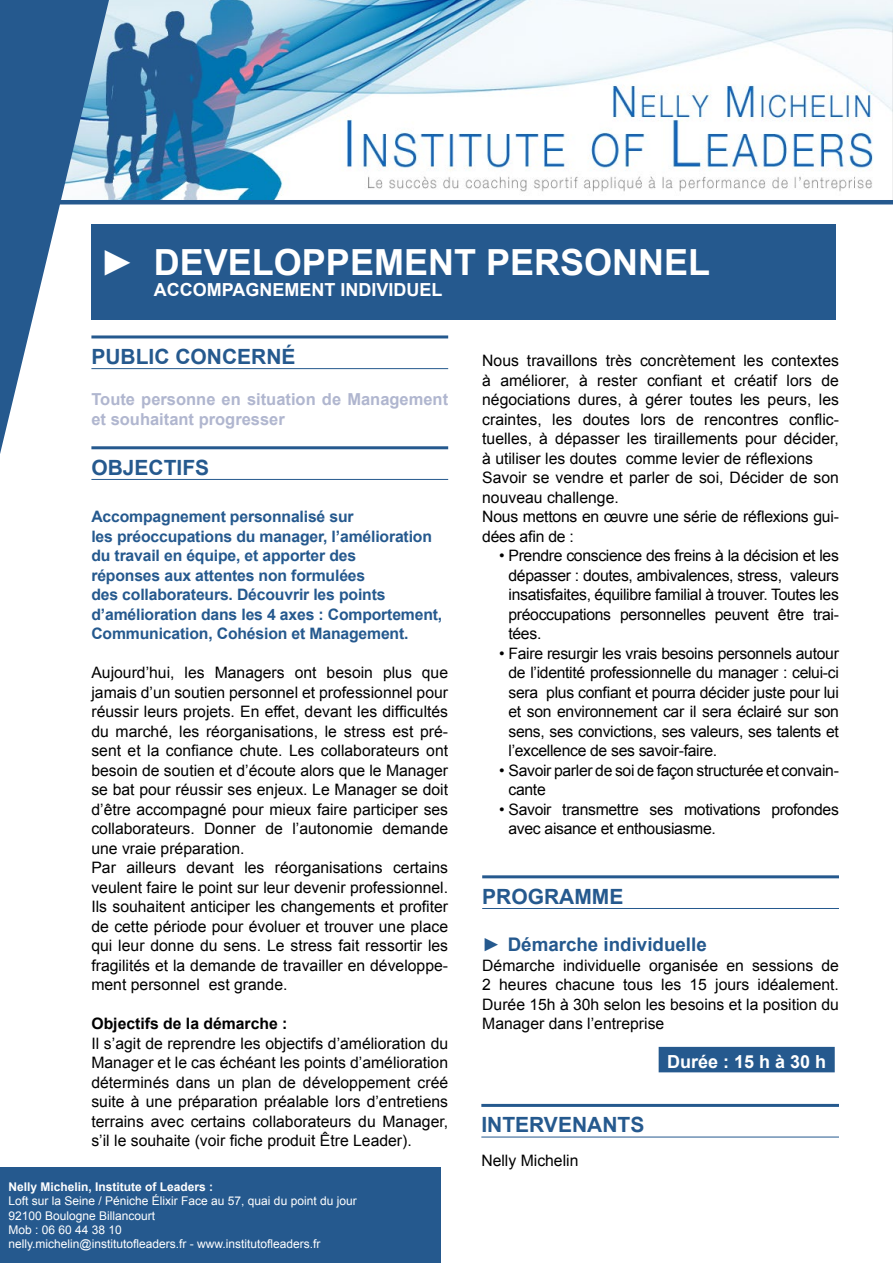
<style>
.page{position:relative;width:893px;height:1263px;background:#fff}
.page>*{position:absolute;margin:0;border:0;box-sizing:border-box;transform-origin:0 0}
.t1{font:700 36px "Arial";color:#fff}
.t2{font:700 21px "Arial";color:#25598e}
.t3{font:700 18.75px "Arial";color:#25598e}
.t4{font:700 18px "Arial";color:#fff}
.t5{font:700 16.5px/19.5px "Arial";color:#b0b6cf}
.t6{font:15.75px/19.5px "Arial";color:#000;text-align:justify}
.t7{font:700 15.75px/19.5px "Arial";letter-spacing:-.01em;color:#25598e}
.t8{font:15.75px/19.5px "Arial";letter-spacing:-.02em;color:#000}
.t9{font:700 15.75px "Arial";color:#000}
.t10{font:12px/14.4px "Arial";color:#fff}
.t11{font:700 12px "Arial";color:#fff}
.s1{font-weight:400}
</style>
<div class="page">
<img style="left:109px;top:0;width:784px;height:200px">
<svg style="left:0;top:0;width:109px;height:454px;fill:#25598e"></svg>
<hr style="left:91px;top:335px;width:357px;height:3px;background:#25598e">
<hr style="left:91px;top:368px;width:357px;height:1px;background:#25598e">
<hr style="left:91px;top:446px;width:357px;height:3px;background:#25598e">
<hr style="left:91px;top:479px;width:357px;height:1px;background:#25598e">
<hr style="left:482px;top:875px;width:357px;height:3px;background:#25598e">
<hr style="left:482px;top:908px;width:357px;height:1px;background:#25598e">
<div style="left:659px;top:1047px;width:176px;height:25px;background:#25598e"></div>
<hr style="left:47px;top:200px;width:846px;height:4px;background:#25598e">
<div style="left:91px;top:224px;width:745px;height:96px;background:#25598e"></div>
<div style="left:0;top:1167px;width:441px;height:96px;background:#25598e"></div>
<hr style="left:481px;top:1104px;width:358px;height:3px;background:#25598e">
<hr style="left:481px;top:1137px;width:358px;height:1px;background:#25598e">
<h1 class="t1" style="left:100px;top:238px;width:612px"><span class="s1">►</span> DEVELOPPEMENT PERSONNEL</h1>
<p class="t4" style="left:154px;top:278px;width:290px">ACCOMPAGNEMENT INDIVIDUEL</p>
<h2 class="t2" style="left:91px;top:343px;width:206px">PUBLIC CONCERNÉ</h2>
<p class="t5" style="left:91px;top:390px;width:358px">Toute personne en situation de Management et souhaitant progresser</p>
<h2 class="t2" style="left:91px;top:454px;width:119px">OBJECTIFS</h2>
<p class="t7" style="left:91px;top:507px;width:352px">Accompagnement personnalisé sur<br>les préoccupations du manager, l’amélioration du travail en équipe, et apporter des<br>réponses aux attentes non formulées<br>des collaborateurs. Découvrir les points d’amélioration dans les 4 axes : Comportement, Communication, Cohésion et Management.</p>
<p class="t6" style="left:91px;top:663px;width:358px;text-align:left">Aujourd’hui, les Managers ont besoin plus que jamais d’un soutien personnel et professionnel pour réussir leurs projets. En effet, devant les difficultés du marché, les réorganisations, le stress est pré&shy;sent et la confiance chute. Les collaborateurs ont besoin de soutien et d’écoute alors que le Manager se bat pour réussir ses enjeux. Le Manager se doit d’être accompagné pour mieux faire participer ses collaborateurs. Donner de l’autonomie demande une vraie préparation.<br>Par ailleurs devant les réorganisations certains veulent faire le point sur leur devenir professionnel.<br>Ils souhaitent anticiper les changements et profiter de cette période pour évoluer et trouver une place qui leur donne du sens. Le stress fait ressortir les fragilités et la demande de travailler en développe&shy;ment personnel est grande.</p>
<p class="t9" style="left:91px;top:1013px;width:198px">Objectifs de la démarche :</p>
<p class="t6" style="left:91px;top:1033px;width:358px">Il s’agit de reprendre les objectifs d’amélioration du Manager et le cas échéant les points d’amélioration déterminés dans un plan de développement créé suite à une préparation préalable lors d’entretiens terrains avec certains collaborateurs du Manager, s’il le souhaite (voir fiche produit Être Leader).</p>
<p class="t11" style="left:9px;top:1178px;width:206px">Nelly Michelin, Institute of Leaders :</p>
<p class="t10" style="left:9px;top:1194px;width:350px">Loft sur la Seine / Péniche Élixir Face au 57, quai du point du jour 92100 Boulogne Billancourt<br>Mob : 06 60 44 38 10<br>nelly.michelin@institutofleaders.fr - www.institutofleaders.fr</p>
<p class="t6" style="left:482px;top:351px;width:358px;text-align:left">Nous travaillons très concrètement les contextes à améliorer, à rester confiant et créatif lors de négociations dures, à gérer toutes les peurs, les craintes, les doutes lors de rencontres conflic&shy;tuelles, à dépasser les tiraillements pour décider, à utiliser les doutes comme levier de réflexions Savoir se vendre et parler de soi, Décider de son nouveau challenge.<br>Nous mettons en œuvre une série de réflexions gui&shy;dées afin de :</p>
<p class="t6" style="left:508px;top:546px;width:332px;text-indent:-9px">• Prendre conscience des freins à la décision et les dépasser : doutes, ambivalences, stress, valeurs insatisfaites, équilibre familial à trouver. Toutes les préoccupations personnelles peuvent être trai&shy;tées.</p>
<p class="t6" style="left:508px;top:643px;width:332px;text-indent:-9px">• Faire resurgir les vrais besoins personnels autour de l’identité professionnelle du manager : celui-ci sera plus confiant et pourra décider juste pour lui et son environnement car il sera éclairé sur son sens, ses convictions, ses valeurs, ses talents et l’excellence de ses savoir-faire.</p>
<p class="t8" style="left:508px;top:760px;width:332px;text-indent:-9px">• Savoir parler de soi de façon structurée et convain&shy;cante</p>
<p class="t8" style="left:508px;top:799px;width:332px;text-indent:-9px">• Savoir transmettre ses motivations profondes avec aisance et enthousiasme.</p>
<h2 class="t2" style="left:482px;top:883px;width:143px">PROGRAMME</h2>
<p class="t3" style="left:482px;top:932px;width:226px"><span class="s1">►</span> Démarche individuelle</p>
<p class="t6" style="left:482px;top:955px;width:358px">Démarche individuelle organisée en sessions de 2 heures chacune tous les 15 jours idéalement.<br>Durée 15h à 30h selon les besoins et la position du Manager dans l’entreprise</p>
<p class="t4" style="left:667px;top:1050px;width:161px">Durée : 15 h à 30 h</p>
<h2 class="t2" style="left:481px;top:1111px;width:164px">INTERVENANTS</h2>
<p class="t6" style="left:481px;top:1150px;width:99px">Nelly Michelin</p>
</div>
